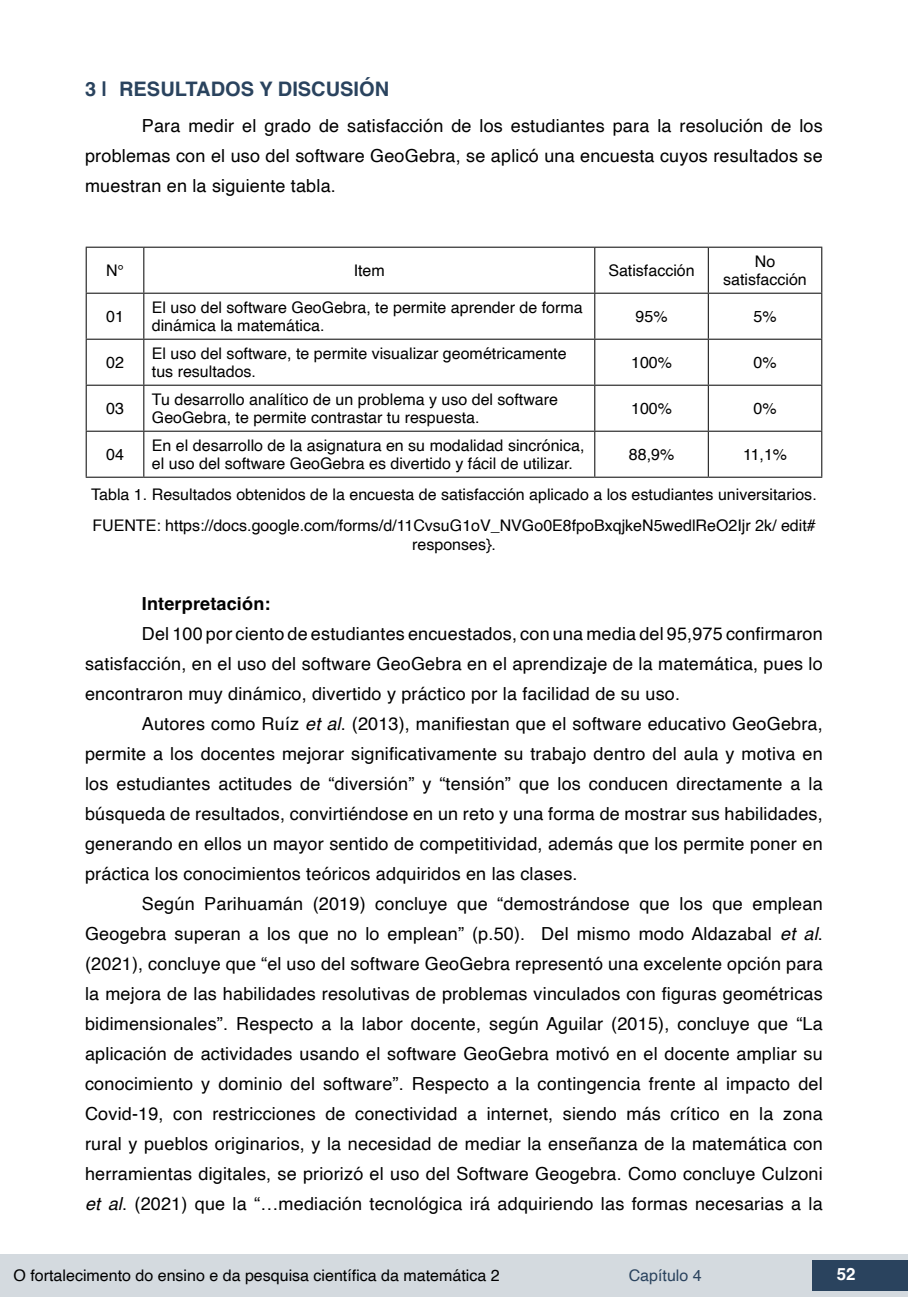
<style>
.page{position:relative;width:908px;height:1304px;background:#fff}
.page>*{position:absolute;margin:0;border:0;box-sizing:border-box;transform-origin:0 0}
.t1{font:700 20px "Helvetica";color:#2a435e}
.t2{font:18px/30px "Helvetica";letter-spacing:.01em;color:#000;text-align:justify}
.t3{font:700 18px "Helvetica";letter-spacing:.01em;color:#000}
.t4{font:700 16.8px "Helvetica";color:#fff}
.t5{font:16px/18px "Helvetica";color:#000}
.t6{font:16px "Helvetica";color:#2a435e}
.s1{font-style:italic}
</style>
<div class="page">
<div style="left:0;top:1254px;width:906px;height:43px;background:#d4dadf"></div>
<div style="left:812px;top:1261px;width:95px;height:30px;background:#2a435e"></div>
<hr style="left:86px;top:247px;width:58px;height:1px;background:#000">
<hr style="left:86px;top:248px;width:1px;height:45px;background:#000">
<hr style="left:144px;top:247px;width:450px;height:1px;background:#000">
<hr style="left:143px;top:248px;width:1px;height:45px;background:#000">
<hr style="left:594px;top:247px;width:114px;height:1px;background:#000">
<hr style="left:594px;top:248px;width:1px;height:45px;background:#000">
<hr style="left:708px;top:247px;width:113px;height:1px;background:#000">
<hr style="left:707px;top:248px;width:1px;height:45px;background:#000">
<hr style="left:820px;top:248px;width:1px;height:45px;background:#000">
<hr style="left:86px;top:293px;width:58px;height:1px;background:#000">
<hr style="left:86px;top:294px;width:1px;height:45px;background:#000">
<hr style="left:144px;top:293px;width:450px;height:1px;background:#000">
<hr style="left:143px;top:294px;width:1px;height:45px;background:#000">
<hr style="left:594px;top:293px;width:114px;height:1px;background:#000">
<hr style="left:594px;top:294px;width:1px;height:45px;background:#000">
<hr style="left:708px;top:293px;width:113px;height:1px;background:#000">
<hr style="left:707px;top:294px;width:1px;height:45px;background:#000">
<hr style="left:820px;top:294px;width:1px;height:45px;background:#000">
<hr style="left:86px;top:339px;width:58px;height:1px;background:#000">
<hr style="left:86px;top:340px;width:1px;height:45px;background:#000">
<hr style="left:144px;top:339px;width:450px;height:1px;background:#000">
<hr style="left:143px;top:340px;width:1px;height:45px;background:#000">
<hr style="left:594px;top:339px;width:114px;height:1px;background:#000">
<hr style="left:594px;top:340px;width:1px;height:45px;background:#000">
<hr style="left:708px;top:339px;width:113px;height:1px;background:#000">
<hr style="left:707px;top:340px;width:1px;height:45px;background:#000">
<hr style="left:820px;top:340px;width:1px;height:45px;background:#000">
<hr style="left:86px;top:385px;width:58px;height:1px;background:#000">
<hr style="left:86px;top:386px;width:1px;height:45px;background:#000">
<hr style="left:144px;top:385px;width:450px;height:1px;background:#000">
<hr style="left:143px;top:386px;width:1px;height:45px;background:#000">
<hr style="left:594px;top:385px;width:114px;height:1px;background:#000">
<hr style="left:594px;top:386px;width:1px;height:45px;background:#000">
<hr style="left:708px;top:385px;width:113px;height:1px;background:#000">
<hr style="left:707px;top:386px;width:1px;height:45px;background:#000">
<hr style="left:820px;top:386px;width:1px;height:45px;background:#000">
<hr style="left:86px;top:431px;width:58px;height:1px;background:#000">
<hr style="left:86px;top:432px;width:1px;height:45px;background:#000">
<hr style="left:144px;top:431px;width:450px;height:1px;background:#000">
<hr style="left:143px;top:432px;width:1px;height:45px;background:#000">
<hr style="left:594px;top:431px;width:114px;height:1px;background:#000">
<hr style="left:594px;top:432px;width:1px;height:45px;background:#000">
<hr style="left:708px;top:431px;width:113px;height:1px;background:#000">
<hr style="left:707px;top:432px;width:1px;height:45px;background:#000">
<hr style="left:820px;top:432px;width:1px;height:45px;background:#000">
<hr style="left:86px;top:477px;width:58px;height:1px;background:#000">
<hr style="left:144px;top:477px;width:450px;height:1px;background:#000">
<hr style="left:594px;top:477px;width:114px;height:1px;background:#000">
<hr style="left:708px;top:477px;width:113px;height:1px;background:#000">
<p class="t1" style="left:85px;top:77px;width:305px">3 | RESULTADOS Y DISCUSIÓN</p>
<p class="t2" style="left:85px;top:111px;width:738px;text-indent:57px">Para medir el grado de satisfacción de los estudiantes para la resolución de los problemas con el uso del software GeoGebra, se aplicó una encuesta cuyos resultados se muestran en la siguiente tabla.</p>
<p class="t5" style="left:106px;top:262px;width:19px">N°</p>
<p class="t5" style="left:353px;top:262px;width:33px">Item</p>
<p class="t5" style="left:608px;top:262px;width:88px">Satisfacción</p>
<p class="t5" style="left:722px;top:253px;width:85px;text-align:center">No satisfacción</p>
<p class="t5" style="left:106px;top:308px;width:19px">01</p>
<p class="t5" style="left:152px;top:299px;width:432px">El uso del software GeoGebra, te permite aprender de forma dinámica la matemática.</p>
<p class="t5" style="left:635px;top:308px;width:34px">95%</p>
<p class="t5" style="left:753px;top:308px;width:25px">5%</p>
<p class="t5" style="left:106px;top:354px;width:19px">02</p>
<p class="t5" style="left:152px;top:345px;width:416px">El uso del software, te permite visualizar geométricamente tus resultados.</p>
<p class="t5" style="left:630px;top:354px;width:42px">100%</p>
<p class="t5" style="left:753px;top:354px;width:25px">0%</p>
<p class="t5" style="left:106px;top:400px;width:19px">03</p>
<p class="t5" style="left:152px;top:391px;width:407px">Tu desarrollo analítico de un problema y uso del software<br>GeoGebra, te permite contrastar tu respuesta.</p>
<p class="t5" style="left:630px;top:400px;width:42px">100%</p>
<p class="t5" style="left:753px;top:400px;width:25px">0%</p>
<p class="t5" style="left:106px;top:446px;width:19px">04</p>
<p class="t5" style="left:152px;top:437px;width:434px">En el desarrollo de la asignatura en su modalidad sincrónica, el uso del software GeoGebra es divertido y fácil de utilizar.</p>
<p class="t5" style="left:628px;top:446px;width:47px">88,9%</p>
<p class="t5" style="left:742px;top:446px;width:46px">11,1%</p>
<p class="t5" style="left:91px;top:480px;width:726px;line-height:30.6px">Tabla 1. Resultados obtenidos de la encuesta de satisfacción aplicado a los estudiantes universitarios.<br>FUENTE: https://docs.google.com/forms/d/11CvsuG1oV_NVGo0E8fpoBxqjkeN5wedlReO2Ijr 2k/ edit#</p>
<p class="t5" style="left:412px;top:536px;width:85px">responses}.</p>
<p class="t3" style="left:142px;top:593px;width:130px">Interpretación:</p>
<p class="t2" style="left:85px;top:619px;width:738px;text-indent:57px">Del 100 por ciento de estudiantes encuestados, con una media del 95,975 confirmaron satisfacción, en el uso del software GeoGebra en el aprendizaje de la matemática, pues lo encontraron muy dinámico, divertido y práctico por la facilidad de su uso.</p>
<p class="t2" style="left:85px;top:709px;width:738px;text-indent:57px">Autores como Ruíz <span class="s1">et al</span>. (2013), manifiestan que el software educativo GeoGebra, permite a los docentes mejorar significativamente su trabajo dentro del aula y motiva en los estudiantes actitudes de “diversión” y “tensión” que los conducen directamente a la búsqueda de resultados, convirtiéndose en un reto y una forma de mostrar sus habilidades, generando en ellos un mayor sentido de competitividad, además que los permite poner en práctica los conocimientos teóricos adquiridos en las clases.</p>
<p class="t2" style="left:85px;top:889px;width:739px;text-indent:57px">Según Parihuamán (2019) concluye que “demostrándose que los que emplean Geogebra superan a los que no lo emplean” (p.50). Del mismo modo Aldazabal <span class="s1">et al</span>. (2021), concluye que “el uso del software GeoGebra representó una excelente opción para la mejora de las habilidades resolutivas de problemas vinculados con figuras geométricas bidimensionales”. Respecto a la labor docente, según Aguilar (2015), concluye que “La aplicación de actividades usando el software GeoGebra motivó en el docente ampliar su conocimiento y dominio del software”. Respecto a la contingencia frente al impacto del Covid-19, con restricciones de conectividad a internet, siendo más crítico en la zona rural y pueblos originarios, y la necesidad de mediar la enseñanza de la matemática con herramientas digitales, se priorizó el uso del Software Geogebra. Como concluye Culzoni <span class="s1">et al</span>. (2021) que la “…mediación tecnológica irá adquiriendo las formas necesarias a la</p>
<p class="t5" style="left:14px;top:1267px;width:487px">O fortalecimento do ensino e da pesquisa científica da matemática 2</p>
<p class="t6" style="left:628px;top:1263px;width:74px">Capítulo 4</p>
<p class="t4" style="left:836px;top:1264px;width:20px">52</p>
</div>
